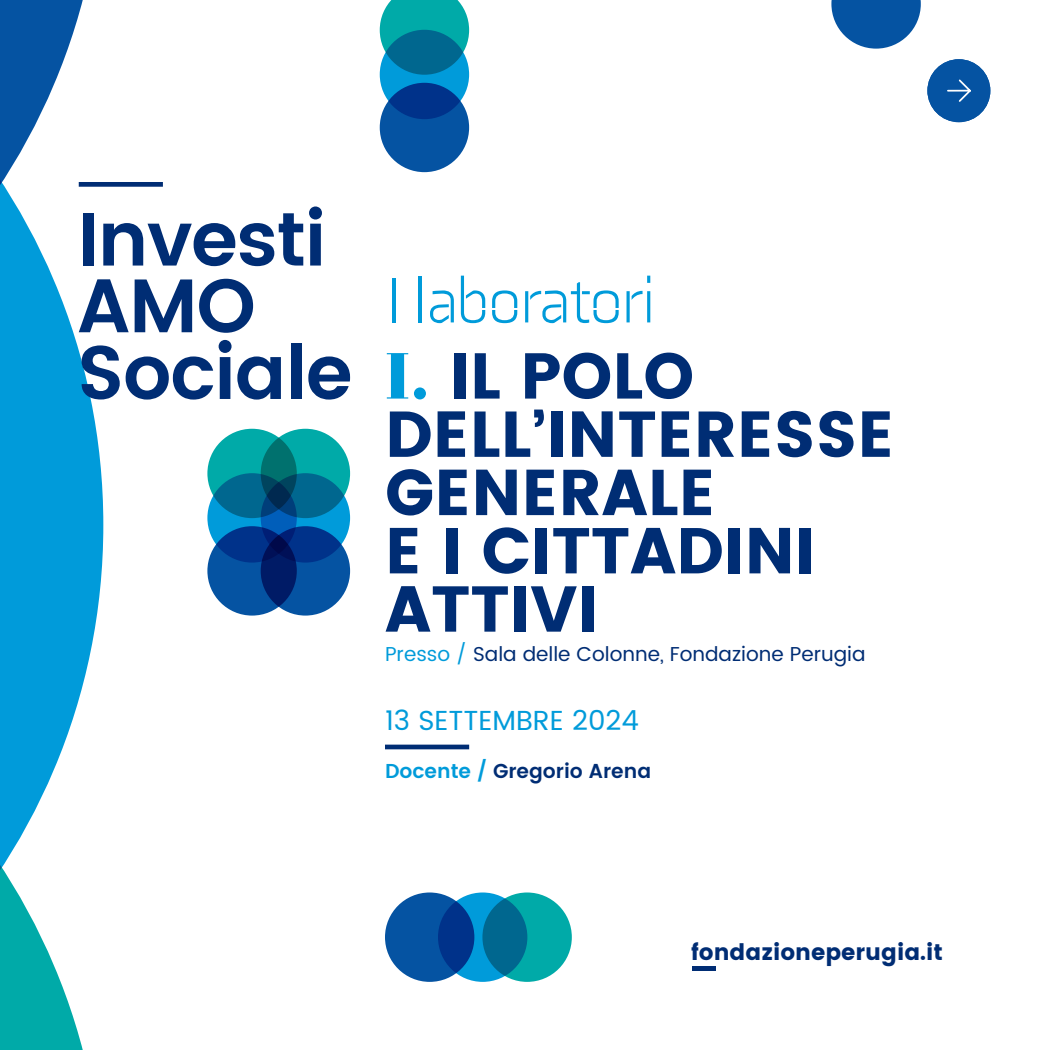
<style>
.page{position:relative;width:1050px;height:1050px;background:#fff}
.page>*{position:absolute;margin:0;border:0;box-sizing:border-box;transform-origin:0 0}
.t1{font:300 65.89px "Axia Stencil";letter-spacing:-.04em;color:#009bda}
.t2{font:700 64.58px/58.3px "Poppins";color:#002d74}
.t3{font:27.56px "Poppins";color:#009bda}
.t4{font:700 22.75px "Poppins";color:#002d74}
.t5{font:20.12px "Poppins";color:#002d74}
.t6{font:600 20.12px "Poppins";color:#002d74}
.s1{font-family:"Bauer Bodoni Std";font-weight:900;color:#009bda}
.s2{color:#009bda}
</style>
<div class="page">
<svg style="left:0;top:0;width:103px;height:582px;fill:#009bda"></svg>
<svg style="left:0;top:582px;width:101px;height:468px"></svg>
<div style="left:927px;top:59px;width:63px;height:63px;background:#0553a2;border-radius:50%"></div>
<svg style="left:947px;top:79px;width:24px;height:23px"></svg>
<hr style="left:385px;top:745px;width:84px;height:4px;background:#002d74">
<div style="left:83px;top:213px;width:10px;height:53px;background:#002d74"></div>
<svg style="left:103px;top:213px;width:200px;height:53px"></svg>
<svg style="left:309px;top:206px;width:13px;height:60px"></svg>
<svg style="left:79px;top:279px;width:50px;height:53px"></svg>
<svg style="left:135px;top:279px;width:57px;height:53px"></svg>
<svg style="left:199px;top:279px;width:54px;height:54px"></svg>
<svg style="left:82px;top:345px;width:38px;height:55px"></svg>
<svg style="left:126px;top:356px;width:87px;height:44px"></svg>
<svg style="left:219px;top:340px;width:62px;height:60px"></svg>
<div style="left:291px;top:343px;width:10px;height:56px;background:#002d74"></div>
<svg style="left:308px;top:356px;width:42px;height:44px"></svg>
<div style="left:692px;top:966px;width:24px;height:5px;background:#002d74"></div>
<div style="left:261px;top:526px;width:89px;height:90px;background:#0553a2;border-radius:50%"></div>
<svg style="left:261px;top:473px;width:89px;height:90px;background:#0060ac"></svg>
<svg style="left:261px;top:429px;width:89px;height:89px;background:#008f9e"></svg>
<svg style="left:207px;top:526px;width:90px;height:90px;background:#06428f"></svg>
<svg style="left:207px;top:473px;width:90px;height:90px;background:#0152a0"></svg>
<svg style="left:207px;top:429px;width:90px;height:89px;background:#017d8c"></svg>
<div style="left:385px;top:893px;width:89px;height:89px;background:#0553a2;border-radius:50%"></div>
<svg style="left:438px;top:893px;width:89px;height:89px;background:#0068b3"></svg>
<svg style="left:482px;top:893px;width:90px;height:89px;background:#01909e"></svg>
<div style="left:380px;top:83px;width:89px;height:89px;background:#0553a2;border-radius:50%"></div>
<svg style="left:380px;top:30px;width:89px;height:89px;background:#005caa"></svg>
<svg style="left:380px;top:0;width:89px;height:75px;background:#0d94a8"></svg>
<svg style="left:831px;top:0;width:90px;height:49px"></svg>
<div style="left:79px;top:182px;width:84px;height:5px;background:#002d74"></div>
<p class="t1" style="left:385px;top:262px;width:274px">I laboratori</p>
<p class="t2" style="left:385px;top:347px;width:511px"><span class="s1">I.</span> IL POLO<br>DELL’INTERESSE<br>GENERALE<br>E I CITTADINI<br>ATTIVI</p>
<p class="t5" style="left:385px;top:639px;width:482px"><span class="s2">Presso /</span> Sala delle Colonne, Fondazione Perugia</p>
<p class="t3" style="left:385px;top:700px;width:256px">13 SETTEMBRE 2024</p>
<p class="t6" style="left:385px;top:756px;width:268px"><span class="s2">Docente /</span> Gregorio Arena</p>
<p class="t4" style="left:691px;top:939px;width:253px">fondazioneperugia.it</p>
</div>
